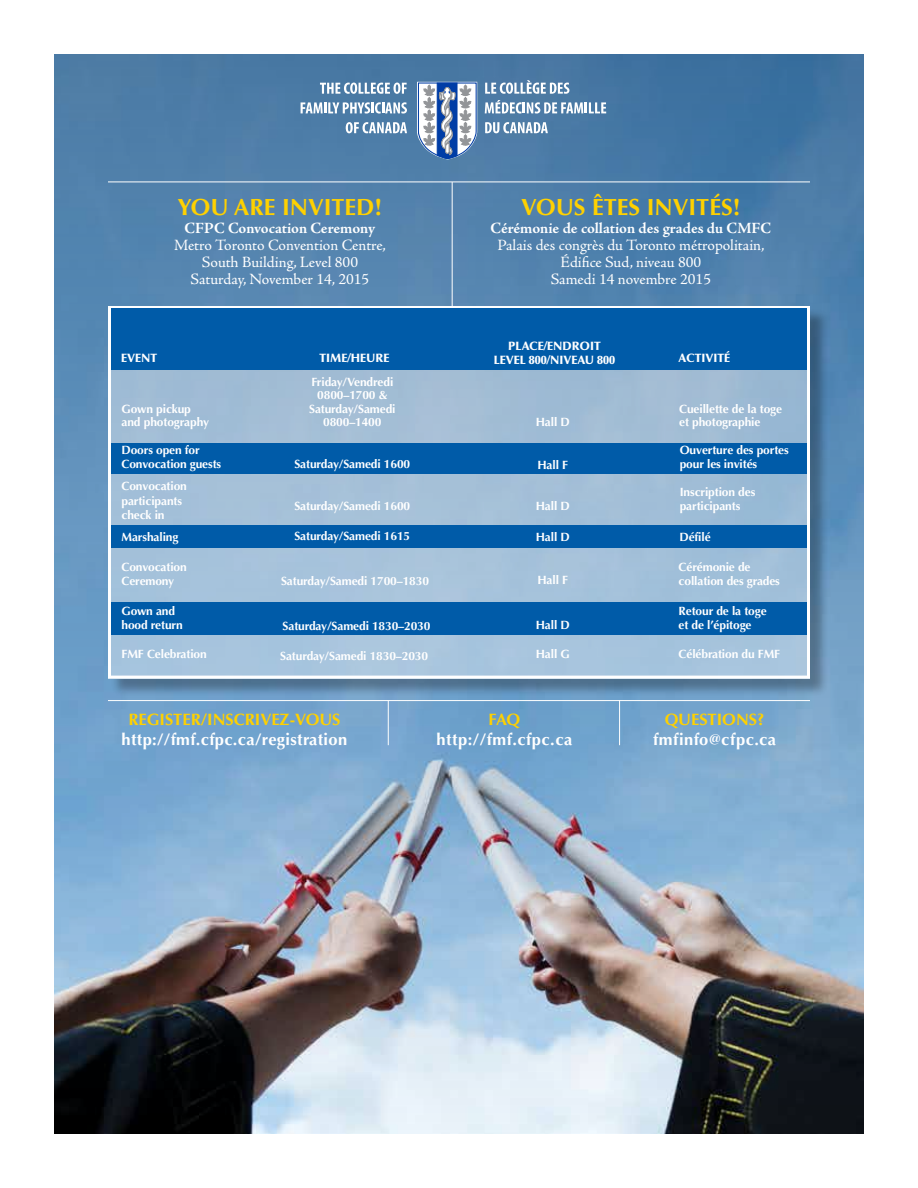
<style>
.page{position:relative;width:918px;height:1188px;background:#fff}
.page>*{position:absolute;margin:0;border:0;box-sizing:border-box;transform-origin:0 0}
.t1{font:700 23.4px "Optima";color:#ffd100}
.t2{font:700 16.5px "Optima";letter-spacing:.02em;color:#fff}
.t3{font:700 16.5px "Optima";color:#ffd100}
.t4{font:15.75px/17.2px "Adobe Jenson Pro";letter-spacing:-.005em;color:#fff;text-align:center}
.t5{font:700 15.75px "Adobe Jenson Pro";letter-spacing:-.005em;color:#fff}
.t6{font:700 12px/13.5px "Optima";letter-spacing:-.01em;color:#fff}
.t7{font:900 12px/13.5px "Optima";color:#fff;text-align:center}
</style>
<div class="page">
<img style="left:54px;top:54px;width:810px;height:1080px">
<svg style="left:485px;top:80px;width:84px;height:14px"></svg>
<svg style="left:485px;top:100px;width:121px;height:14px"></svg>
<svg style="left:485px;top:122px;width:63px;height:11px"></svg>
<svg style="left:320px;top:83px;width:87px;height:11px"></svg>
<svg style="left:301px;top:102px;width:106px;height:12px"></svg>
<svg style="left:346px;top:122px;width:61px;height:11px"></svg>
<svg style="left:417px;top:82px;width:60px;height:77px"></svg>
<div style="left:110px;top:308px;width:719px;height:390px;background:#000;opacity:.75"></div>
<div style="left:108px;top:306px;width:702px;height:373px;background:linear-gradient(to right,#a6c1da,#a1bed7)"></div>
<hr style="left:108px;top:182px;width:702px;height:1px;background:#fff">
<hr style="left:452px;top:182px;width:1px;height:124px;background:#fff">
<hr style="left:388px;top:700px;width:1px;height:45px;background:#fff">
<div style="left:111px;top:309px;width:696px;height:61px;background:#005ba8"></div>
<div style="left:111px;top:443px;width:696px;height:30px;background:#005ba8"></div>
<div style="left:111px;top:526px;width:696px;height:22px;background:#005ba8"></div>
<div style="left:111px;top:602px;width:696px;height:33px;background:#005ba8"></div>
<hr style="left:108px;top:700px;width:702px;height:1px;background:#fff">
<hr style="left:619px;top:700px;width:1px;height:45px;background:#fff">
<h1 class="t1" style="left:177px;top:194px;width:206px">YOU ARE INVITED!</h1>
<h3 class="t5" style="left:185px;top:219px;width:192px">CFPC Convocation Ceremony</h3>
<h3 class="t4" style="left:174px;top:237px;width:213px">Metro Toronto Convention Centre,<br>South Building, Level 800<br>Saturday, November 14, 2015</h3>
<p class="t7" style="left:121px;top:352px;width:38px">EVENT</p>
<p class="t7" style="left:320px;top:352px;width:70px">TIME/HEURE</p>
<p class="t6" style="left:122px;top:402px;width:89px">Gown pickup and photography</p>
<p class="t6" style="left:309px;top:375px;width:88px;text-align:center">Friday/Vendredi<br>0800–1700 &amp;<br>Saturday/Samedi<br>0800–1400</p>
<h1 class="t1" style="left:521px;top:194px;width:221px">VOUS ÊTES INVITÉS!</h1>
<h3 class="t5" style="left:491px;top:219px;width:282px">Cérémonie de collation des grades du CMFC</h3>
<h3 class="t4" style="left:497px;top:237px;width:269px">Palais des congrès du Toronto métropolitain,<br>Édifice Sud, niveau 800<br>Samedi 14 novembre 2015</h3>
<p class="t7" style="left:494px;top:339px;width:123px">PLACE/EN DROIT<br>LEVE L 800/NIVEAU 800</p>
<p class="t7" style="left:679px;top:352px;width:53px">ACTIVITÉ</p>
<p class="t6" style="left:536px;top:415px;width:36px">Hall D</p>
<p class="t6" style="left:679px;top:402px;width:104px">Cueillette de la toge et photographie</p>
<p class="t6" style="left:122px;top:444px;width:101px">Doors open for<br>Convocation guests</p>
<p class="t6" style="left:121px;top:479px;width:67px;line-height:14.4px">Convocation participants check in</p>
<p class="t6" style="left:294px;top:458px;width:117px">Saturday/Samedi 1600</p>
<p class="t6" style="left:537px;top:458px;width:32px">Hall F</p>
<p class="t6" style="left:294px;top:499px;width:117px">Saturday/Samedi 1600</p>
<p class="t6" style="left:536px;top:499px;width:36px">Hall D</p>
<p class="t6" style="left:680px;top:444px;width:111px">Ouverture des portes pour les invités</p>
<p class="t6" style="left:680px;top:485px;width:77px;line-height:14.4px">Inscription des participants</p>
<p class="t6" style="left:122px;top:530px;width:58px">Marshaling</p>
<p class="t6" style="left:294px;top:530px;width:117px">Saturday/Samedi 1615</p>
<p class="t6" style="left:536px;top:530px;width:36px">Hall D</p>
<p class="t6" style="left:680px;top:530px;width:33px">Défilé</p>
<p class="t6" style="left:122px;top:561px;width:67px">Convocation<br>Ceremony</p>
<p class="t6" style="left:281px;top:574px;width:149px">Saturday/Samedi 1700–1830</p>
<p class="t6" style="left:537px;top:574px;width:32px">Hall F</p>
<p class="t6" style="left:679px;top:561px;width:103px">Cérémonie de collation des grades</p>
<p class="t6" style="left:122px;top:605px;width:63px">Gown and hood return</p>
<p class="t6" style="left:679px;top:605px;width:90px">Retour de la toge</p>
<p class="t6" style="left:283px;top:619px;width:149px">Saturday/Samedi 1830–2030</p>
<p class="t6" style="left:536px;top:619px;width:36px">Hall D</p>
<p class="t6" style="left:679px;top:618px;width:75px">et de l’épitoge</p>
<p class="t6" style="left:122px;top:648px;width:87px">FMF Celebration</p>
<p class="t6" style="left:280px;top:649px;width:149px">Saturday/Samedi 1830–2030</p>
<p class="t6" style="left:536px;top:648px;width:36px">Hall G</p>
<p class="t6" style="left:679px;top:648px;width:103px">Célébration du FMF</p>
<h2 class="t3" style="left:128px;top:710px;width:214px">REGISTER/INSCRIVEZ-VOUS</h2>
<h2 class="t2" style="left:122px;top:729px;width:227px">http://fmf.cfpc.ca/registration</h2>
<h2 class="t3" style="left:489px;top:710px;width:33px">FAQ</h2>
<h2 class="t2" style="left:437px;top:729px;width:137px">http://fmf.cfpc.ca</h2>
<h2 class="t3" style="left:665px;top:710px;width:101px">QUESTIONS?</h2>
<h2 class="t2" style="left:653px;top:729px;width:125px">fmfinfo@cfpc.ca</h2>
</div>
